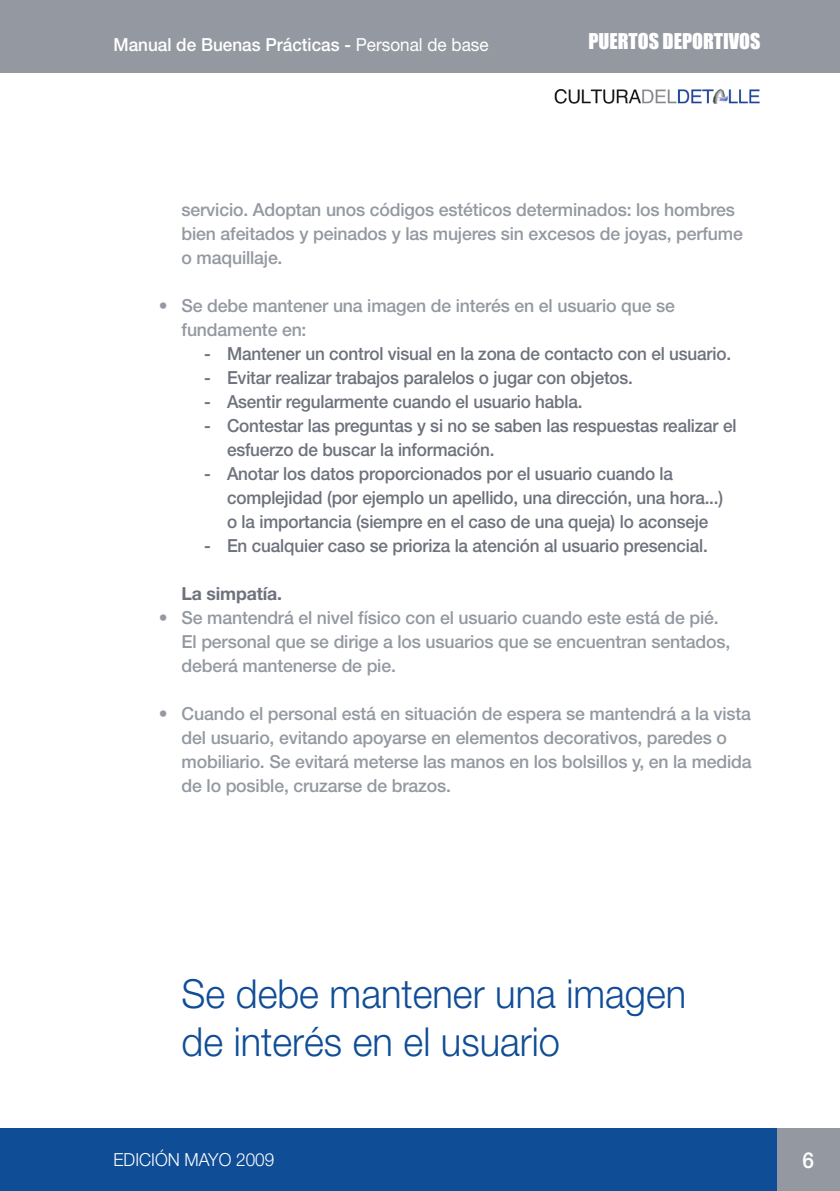
<style>
.page{position:relative;width:840px;height:1191px;background:#fff}
.page>*{position:absolute;margin:0;border:0;box-sizing:border-box;transform-origin:0 0}
.t1{font:300 40px/48px "Helvetica Neue";color:#0f4d96;scale:.95 1}
.t2{font:500 22px "Helvetica Neue";color:#fff;scale:.95 1}
.t3{font:20px "Impact";color:#fff}
.t4{font:500 18px/24px "Helvetica Neue";letter-spacing:-.01em;color:#9499a1}
.t5{font:500 18px/24px "Helvetica Neue";letter-spacing:-.01em;color:#6e727d;scale:.95 1}
.t6{font:500 18px "Helvetica Neue";color:#fff;scale:.95 1}
.t7{font:300 18px "Helvetica Neue";color:#fff;scale:.95 1}
.t8{font:700 18px "Helvetica Neue";letter-spacing:-.01em;color:#6e727d}
.s1{font-weight:400}
</style>
<div class="page">
<div style="left:0;top:0;width:839px;height:72px;background:#9499a1"></div>
<div style="left:0;top:1128px;width:838px;height:63px;background:#0f4d96"></div>
<div style="left:777px;top:1128px;width:62px;height:63px;background:#9499a1"></div>
<img style="left:554px;top:89px;width:206px;height:15px">
<p class="t6" style="left:113px;top:34px;width:396px">Manual de Buenas Prácticas - <span class="s1">Personal de base</span></p>
<p class="t3" style="left:588px;top:29px;width:173px">PUERTOS DEPORTIVOS</p>
<p class="t4" style="left:181px;top:197px;width:562px">servicio. Adoptan unos códigos estéticos determinados: los hombres bien afeitados y peinados y las mujeres sin excesos de joyas, perfume o maquillaje.</p>
<p class="t4" style="left:181px;top:293px;width:494px;text-indent:-23px">• Se debe mantener una imagen de interés en el usuario que se fundamente en:</p>
<p class="t5" style="left:204px;top:341px;width:555px">- Mantener un control visual en la zona de contacto con el usuario.</p>
<p class="t5" style="left:204px;top:365px;width:452px">- Evitar realizar trabajos paralelos o jugar con objetos.</p>
<p class="t5" style="left:204px;top:389px;width:399px">- Asentir regularmente cuando el usuario habla.</p>
<p class="t5" style="left:227px;top:413px;width:537px;text-indent:-23px">- Contestar las preguntas y si no se saben las respuestas realizar el esfuerzo de buscar la información.</p>
<p class="t5" style="left:227px;top:461px;width:523px;text-indent:-23px">- Anotar los datos proporcionados por el usuario cuando la complejidad (por ejemplo un apellido, una dirección, una hora...) o la importancia (siempre en el caso de una queja) lo aconseje</p>
<p class="t5" style="left:204px;top:533px;width:531px">- En cualquier caso se prioriza la atención al usuario presencial.</p>
<p class="t8" style="left:181px;top:582px;width:102px">La simpatía.</p>
<p class="t4" style="left:181px;top:605px;width:550px;text-indent:-23px">• Se mantendrá el nivel físico con el usuario cuando este está de pié.<br>El personal que se dirige a los usuarios que se encuentran sentados, deberá mantenerse de pie.</p>
<p class="t4" style="left:181px;top:701px;width:571px;text-indent:-23px">• Cuando el personal está en situación de espera se mantendrá a la vista del usuario, evitando apoyarse en elementos decorativos, paredes o mobiliario. Se evitará meterse las manos en los bolsillos y, en la medida de lo posible, cruzarse de brazos.</p>
<h1 class="t1" style="left:181px;top:969px;width:532px">Se debe mantener una imagen de interés en el usuario</h1>
<p class="t7" style="left:113px;top:1148px;width:171px">edición Mayo 2009</p>
<p class="t2" style="left:802px;top:1147px;width:14px">6</p>
</div>
